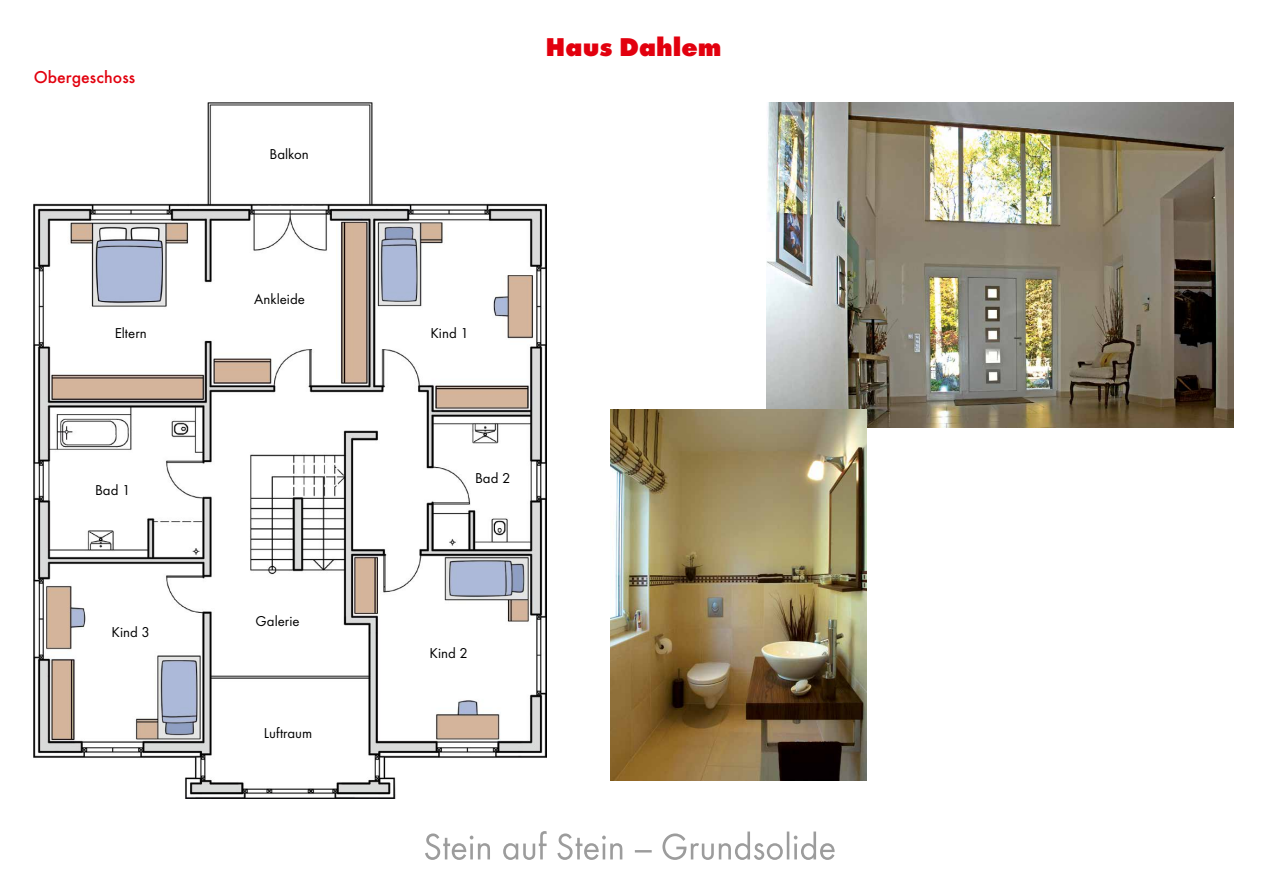
<style>
.page{position:relative;width:1263px;height:893px;background:#fff}
.page>*{position:absolute;margin:0;border:0;box-sizing:border-box;transform-origin:0 0}
.t1{font:700 expanded 26.7px "Futura TOT";color:#e2000e}
.t2{font:500 17.85px "Futura TOT";color:#e2000e}
.t3{font:14.85px "Futura TOT Boo";color:#000}
</style>
<div class="page">
<img style="left:766px;top:102px;width:467px;height:325px">
<img style="left:610px;top:410px;width:256px;height:370px">
<img style="left:34px;top:102px;width:512px;height:696px">
<svg style="left:425px;top:831px;width:410px;height:29px"></svg>
<p class="t2" style="left:34px;top:67px;width:103px">Obergeschoss</p>
<p class="t3" style="left:115px;top:324px;width:34px">Eltern</p>
<p class="t3" style="left:95px;top:481px;width:37px">Bad 1</p>
<p class="t3" style="left:112px;top:623px;width:40px">Kind 3</p>
<p class="t3" style="left:269px;top:146px;width:41px">Balkon</p>
<p class="t3" style="left:254px;top:290px;width:52px">Ankleide</p>
<p class="t3" style="left:256px;top:612px;width:45px">Galerie</p>
<p class="t3" style="left:264px;top:724px;width:50px">Luftraum</p>
<h1 class="t1" style="left:546px;top:31px;width:178px">Haus Dahlem</h1>
<p class="t3" style="left:430px;top:324px;width:40px">Kind 1</p>
<p class="t3" style="left:475px;top:469px;width:37px">Bad 2</p>
<p class="t3" style="left:430px;top:644px;width:40px">Kind 2</p>
</div>
